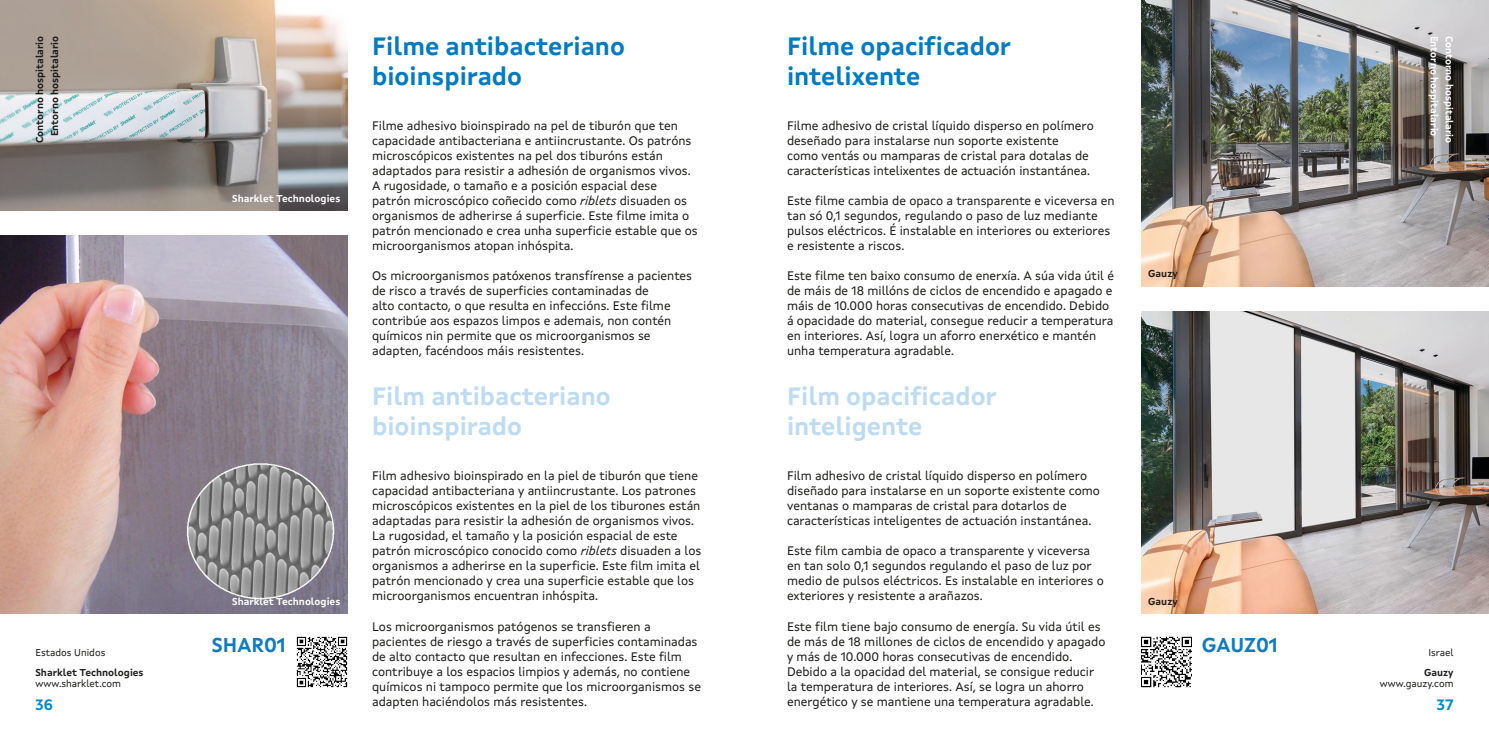
<style>
.page{position:relative;width:1489px;height:745px;background:#fff}
.page>*{position:absolute;margin:0;border:0;box-sizing:border-box;transform-origin:0 0}
.Título_mat_GAL{font:700 25px/30px "Xunta Sans";color:#007bc4}
.Título_mat_ES{font:700 25px/30px "Xunta Sans";color:#bddcf3}
.t1{font:700 20px "Xunta Sans";color:#107bc0}
.t2{font:700 15px "Xunta Sans";color:#008cce}
.t3{font:12.5px/15px "Xunta Sans";color:#1d1d1b}
.t4{font:700 10px "Xunta Sans";color:#fff}
.t5{font:700 10px "Xunta Sans";color:#1d1d1b}
.t6{font:10px "Xunta Sans";color:#1d1d1b}
.s1{font-style:italic}
</style>
<div class="page">
<img style="left:296px;top:636px;width:51px;height:50px">
<img style="left:0;top:0;width:347px;height:210px">
<img style="left:0;top:235px;width:347px;height:378px">
<img style="left:1141px;top:636px;width:50px;height:50px">
<img style="left:1141px;top:311px;width:347px;height:302px">
<img style="left:1141px;top:0;width:347px;height:286px">
<p class="t5" style="left:34px;top:143px;width:109px;rotate:-90deg">Contorno hospitalario</p>
<p class="Título_mat_GAL" style="left:787px;top:31px;width:225px">Filme opacificador intelixente</p>
<p class="Título_mat_GAL" style="left:372px;top:31px;width:254px">Filme antibacteriano bioinspirado</p>
<p class="t3" style="left:372px;top:118px;width:327px">Filme adhesivo bioinspirado na pel de tiburón que ten capacidade antibacteriana e antiincrustante. Os patróns microscópicos existentes na pel dos tiburóns están adaptados para resistir a adhesión de organismos vivos.<br>A rugosidade, o tamaño e a posición espacial dese patrón microscópico coñecido como <span class="s1">riblets</span> disuaden os organismos de adherirse á superficie. Este filme imita o patrón mencionado e crea unha superficie estable que os microorganismos atopan inhóspita.</p>
<p class="t3" style="left:372px;top:268px;width:321px">Os microorganismos patóxenos transfírense a pacientes de risco a través de superficies contaminadas de<br>alto contacto, o que resulta en infeccións. Este filme contribúe aos espazos limpos e ademais, non contén químicos nin permite que os microorganismos se adapten, facéndoos máis resistentes.</p>
<p class="t5" style="left:49px;top:136px;width:102px;rotate:-90deg">Entorno hospitalario</p>
<p class="t4" style="left:1440px;top:36px;width:102px;rotate:90deg">Entorno hospitalario</p>
<p class="t4" style="left:1455px;top:36px;width:109px;rotate:90deg">Contorno hospitalario</p>
<p class="t3" style="left:787px;top:118px;width:308px">Filme adhesivo de cristal líquido disperso en polímero deseñado para instalarse nun soporte existente<br>como ventás ou mamparas de cristal para dotalas de características intelixentes de actuación instantánea.</p>
<p class="t3" style="left:787px;top:193px;width:329px">Este filme cambia de opaco a transparente e viceversa en tan só 0,1 segundos, regulando o paso de luz mediante pulsos eléctricos. É instalable en interiores ou exteriores e resistente a riscos.</p>
<p class="t3" style="left:787px;top:268px;width:328px">Este filme ten baixo consumo de enerxía. A súa vida útil é de máis de 18 millóns de ciclos de encendido e apagado e máis de 10.000 horas consecutivas de encendido. Debido á opacidade do material, consegue reducir a temperatura en interiores. Así, logra un aforro enerxético e mantén unha temperatura agradable.</p>
<p class="t5" style="left:1148px;top:268px;width:31px">Gauzy</p>
<p class="t4" style="left:232px;top:192px;width:110px">Sharklet Technologies</p>
<p class="Título_mat_ES" style="left:787px;top:381px;width:211px">Film opacificador inteligente</p>
<p class="t3" style="left:787px;top:468px;width:314px">Film adhesivo de cristal líquido disperso en polímero diseñado para instalarse en un soporte existente como ventanas o mamparas de cristal para dotarlos de características inteligentes de actuación instantánea.</p>
<p class="t3" style="left:787px;top:543px;width:318px">Este film cambia de opaco a transparente y viceversa en tan solo 0,1 segundos regulando el paso de luz por medio de pulsos eléctricos. Es instalable en interiores o exteriores y resistente a arañazos.</p>
<p class="t3" style="left:787px;top:618px;width:320px">Este film tiene bajo consumo de energía. Su vida útil es de más de 18 millones de ciclos de encendido y apagado y más de 10.000 horas consecutivas de encendido.<br>Debido a la opacidad del material, se consigue reducir la temperatura de interiores. Así, se logra un ahorro energético y se mantiene una temperatura agradable.</p>
<p class="Título_mat_ES" style="left:372px;top:381px;width:240px">Film antibacteriano bioinspirado</p>
<p class="t3" style="left:372px;top:468px;width:331px">Film adhesivo bioinspirado en la piel de tiburón que tiene capacidad antibacteriana y antiincrustante. Los patrones microscópicos existentes en la piel de los tiburones están adaptadas para resistir la adhesión de organismos vivos.<br>La rugosidad, el tamaño y la posición espacial de este patrón microscópico conocido como <span class="s1">riblets</span> disuaden a los organismos a adherirse en la superficie. Este film imita el patrón mencionado y crea una superficie estable que los microorganismos encuentran inhóspita.</p>
<p class="t3" style="left:372px;top:618px;width:330px">Los microorganismos patógenos se transfieren a pacientes de riesgo a través de superficies contaminadas de alto contacto que resultan en infecciones. Este film contribuye a los espacios limpios y además, no contiene químicos ni tampoco permite que los microorganismos se adapten haciéndolos más resistentes.</p>
<p class="t4" style="left:232px;top:595px;width:110px">Sharklet Technologies</p>
<p class="t5" style="left:1148px;top:595px;width:31px">Gauzy</p>
<p class="t1" style="left:1201px;top:632px;width:78px">GAUZ01</p>
<p class="t1" style="left:212px;top:632px;width:76px">SHAR01</p>
<p class="t6" style="left:35px;top:646px;width:71px">Estados Unidos</p>
<p class="t5" style="left:35px;top:666px;width:110px">Sharklet Technologies</p>
<p class="t6" style="left:35px;top:677px;width:87px">www.sharklet.com</p>
<p class="t6" style="left:1428px;top:646px;width:27px">Israel</p>
<p class="t5" style="left:1423px;top:666px;width:31px">Gauzy</p>
<p class="t6" style="left:1379px;top:677px;width:75px">www.gauzy.com</p>
<p class="t2" style="left:35px;top:694px;width:19px">36</p>
<p class="t2" style="left:1436px;top:694px;width:18px">37</p>
</div>
